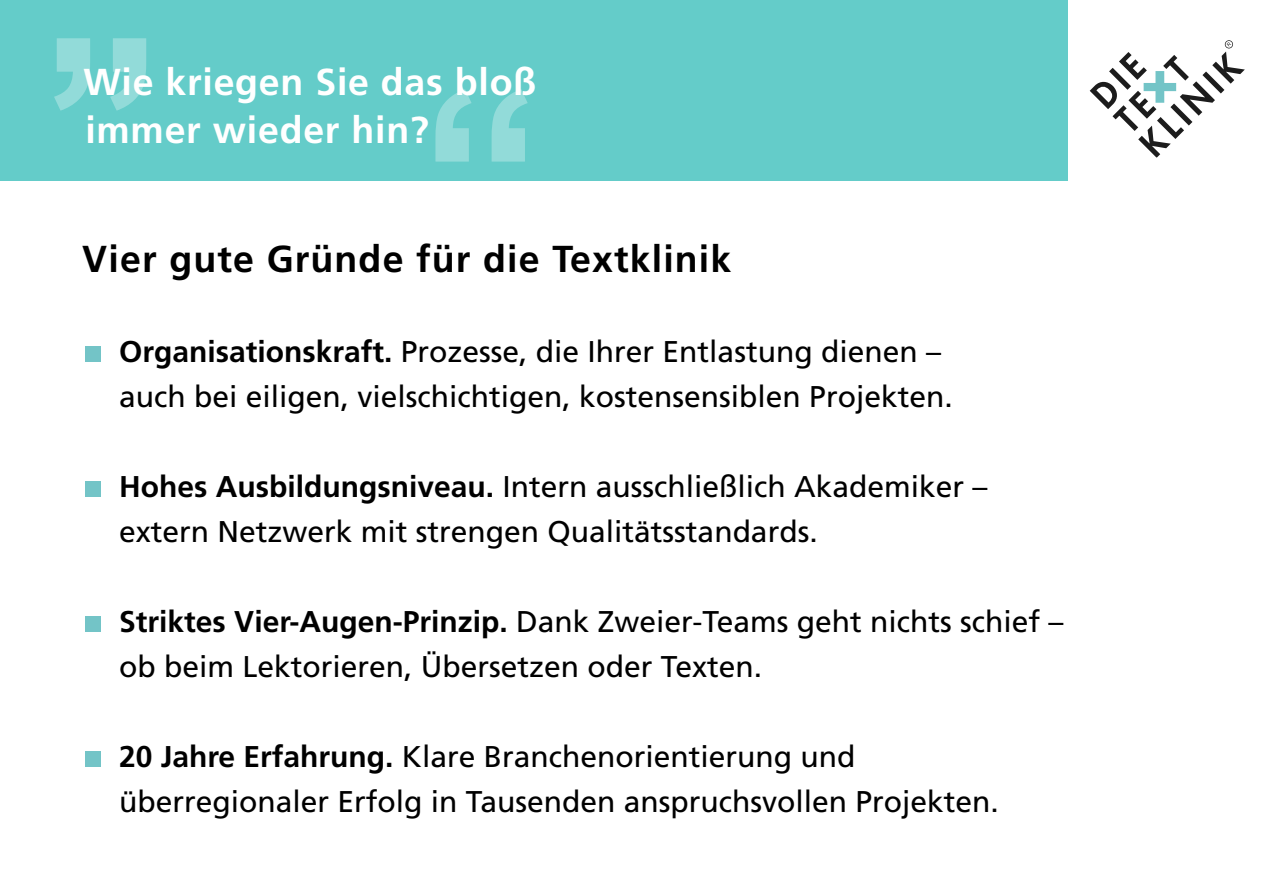
<style>
.page{position:relative;width:1263px;height:893px;background:#fff}
.page>*{position:absolute;margin:0;border:0;box-sizing:border-box;transform-origin:0 0}
.t1{font:700 37.5px/48px "Frutiger";letter-spacing:.02em;color:#fff}
.t2{font:700 37.5px "Frutiger";letter-spacing:.03em;color:#000}
.t3{font:30px/45px "Frutiger";color:#000}
.s1{font-weight:700}
</style>
<div class="page">
<div style="left:0;top:0;width:1067px;height:181px;background:#64ccc9"></div>
<div style="left:85px;top:346px;width:16px;height:16px;background:#73c4c7"></div>
<div style="left:85px;top:481px;width:16px;height:16px;background:#73c4c7"></div>
<div style="left:85px;top:616px;width:16px;height:16px;background:#73c4c7"></div>
<div style="left:85px;top:751px;width:16px;height:16px;background:#73c4c7"></div>
<svg style="left:1090px;top:40px;width:155px;height:117px"></svg>
<svg style="left:54px;top:38px;width:92px;height:73px"></svg>
<svg style="left:435px;top:89px;width:93px;height:73px"></svg>
<p class="t1" style="left:83px;top:58px;width:454px">Wie kriegen Sie das bloß immer wieder hin?</p>
<p class="t2" style="left:82px;top:236px;width:651px">Vier gute Gründe für die Textklinik</p>
<p class="t3" style="left:119px;top:328px;width:835px"><span class="s1">Organisationskraft.</span> Prozesse, die Ihrer Entlastung dienen – auch bei eiligen, vielschichtigen, kostensensiblen Projekten.</p>
<p class="t3" style="left:119px;top:463px;width:870px"><span class="s1">Hohes Ausbildungsniveau.</span> Intern ausschließlich Akademiker – extern Netzwerk mit strengen Qualitätsstandards.</p>
<p class="t3" style="left:119px;top:598px;width:946px"><span class="s1">Striktes Vier-Augen-Prinzip.</span> Dank Zweier-Teams geht nichts schief – ob beim Lektorieren, Übersetzen oder Texten.</p>
<p class="t3" style="left:119px;top:733px;width:881px"><span class="s1">20 Jahre Erfahrung.</span> Klare Branchenorientierung und überregionaler Erfolg in Tausenden anspruchsvollen Projekten.</p>
</div>
